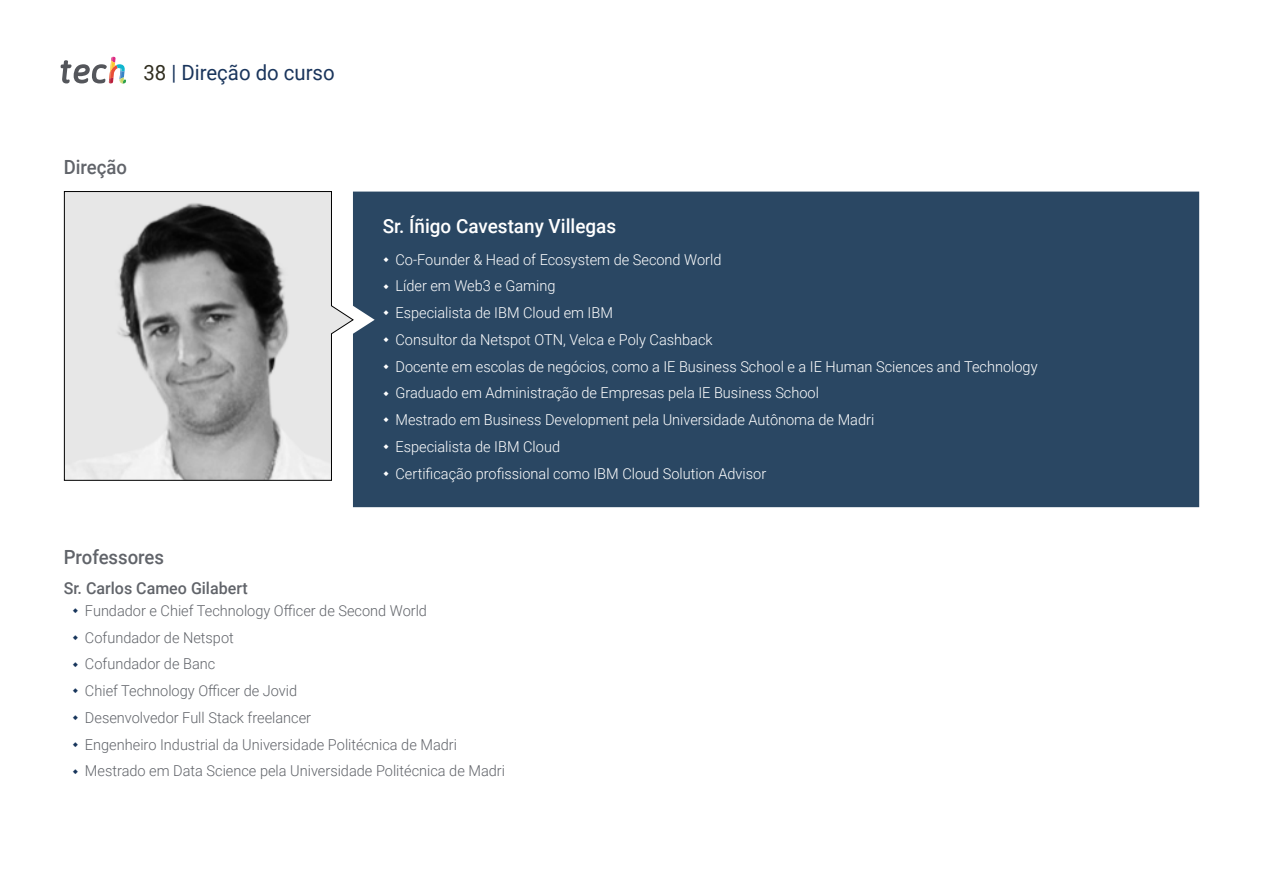
<style>
.page{position:relative;width:1263px;height:893px;background:#fff}
.page>*{position:absolute;margin:0;border:0;box-sizing:border-box;transform-origin:0 0}
.Pag___sección__a_color{font:21px "Roboto";color:#1a355c}
.Doc_Dirección_ok{font:500 19.5px "Roboto";color:#fff}
.Subtítulo_Pag{font:500 19.5px "Roboto";color:#61646a;scale:.95 1}
.Autor_ok{font:500 16.5px "Roboto";color:#61646a}
.t1{font:300 15px "Roboto";color:#fff}
.t2{font:300 15px "Roboto";color:#61646a}
.s1{color:#312e20}
</style>
<div class="page">
<svg style="left:61px;top:57px;width:65px;height:27px"></svg>
<div style="left:353px;top:192px;width:846px;height:315px;background:#2a4763"></div>
<svg style="left:64px;top:191px;width:290px;height:290px;background:#b8b8b8"></svg>
<svg style="left:384px;top:257px;width:4px;height:5px"></svg>
<svg style="left:384px;top:284px;width:4px;height:5px"></svg>
<svg style="left:384px;top:310px;width:4px;height:5px"></svg>
<svg style="left:384px;top:337px;width:4px;height:5px"></svg>
<svg style="left:384px;top:364px;width:4px;height:5px"></svg>
<svg style="left:384px;top:391px;width:4px;height:5px"></svg>
<svg style="left:384px;top:417px;width:4px;height:5px"></svg>
<svg style="left:384px;top:444px;width:4px;height:5px"></svg>
<svg style="left:384px;top:471px;width:4px;height:5px"></svg>
<p class="Pag___sección__a_color" style="left:144px;top:57px;width:193px"><span class="s1">38</span> | Direção do curso</p>
<p class="Subtítulo_Pag" style="left:64px;top:154px;width:68px">Direção</p>
<p class="Doc_Dirección_ok" style="left:383px;top:212px;width:235px">Sr. Íñigo Cavestany Villegas</p>
<p class="t1" style="left:395px;top:249px;width:327px">Co-Founder &amp; Head of Ecosystem de Second World</p>
<p class="t1" style="left:395px;top:275px;width:161px">Líder em Web3 e Gaming</p>
<p class="t1" style="left:395px;top:302px;width:219px">Especialista de IBM Cloud em IBM</p>
<p class="t1" style="left:395px;top:329px;width:319px">Consultor da Netspot OTN, Velca e Poly Cashback</p>
<p class="t1" style="left:395px;top:356px;width:644px">Docente em escolas de negócios, como a IE Business School e a IE Human Sciences and Technology</p>
<p class="t1" style="left:395px;top:382px;width:425px">Graduado em Administração de Empresas pela IE Business School</p>
<p class="t1" style="left:395px;top:409px;width:480px">Mestrado em Business Development pela Universidade Autônoma de Madri</p>
<p class="t1" style="left:395px;top:436px;width:166px">Especialista de IBM Cloud</p>
<p class="t1" style="left:395px;top:463px;width:372px">Certificação profissional como IBM Cloud Solution Advisor</p>
<p class="Subtítulo_Pag" style="left:64px;top:544px;width:107px">Professores</p>
<p class="Autor_ok" style="left:64px;top:576px;width:185px">Sr. Carlos Cameo Gilabert</p>
<p class="t2" style="left:85px;top:600px;width:344px">Fundador e Chief Technology Officer de Second World</p>
<p class="t2" style="left:85px;top:627px;width:150px">Cofundador de Netspot</p>
<p class="t2" style="left:85px;top:654px;width:132px">Cofundador de Banc</p>
<p class="t2" style="left:85px;top:680px;width:214px">Chief Technology Officer de Jovid</p>
<p class="t2" style="left:85px;top:707px;width:228px">Desenvolvedor Full Stack freelancer</p>
<p class="t2" style="left:85px;top:734px;width:374px">Engenheiro Industrial da Universidade Politécnica de Madri</p>
<p class="t2" style="left:85px;top:761px;width:422px">Mestrado em Data Science pela Universidade Politécnica de Madri</p>
</div>
